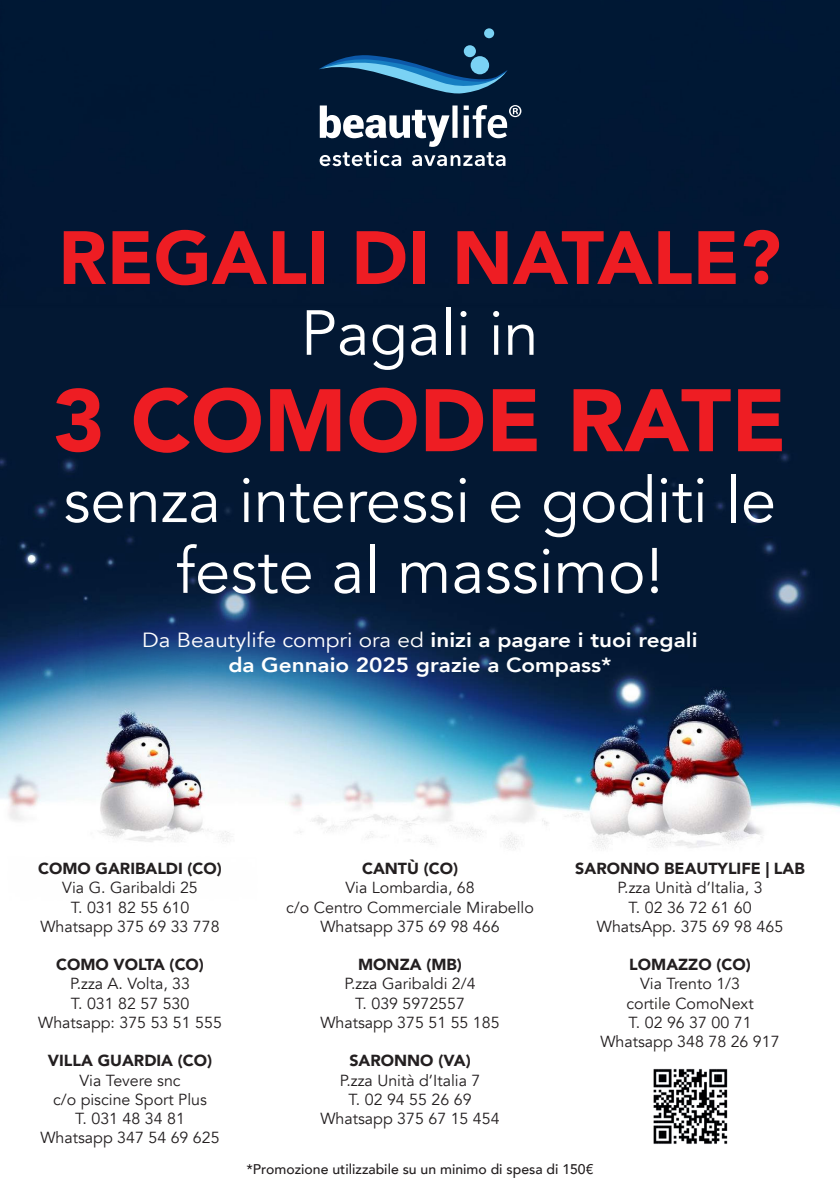
<style>
.page{position:relative;width:840px;height:1191px;background:#fff}
.page>*{position:absolute;margin:0;border:0;box-sizing:border-box;transform-origin:0 0}
.t1{font:900 87.6px "Avenir";color:#ee1d23}
.t2{font:900 74.6px "Avenir";color:#ee1d23}
.t3{font:63.4px "Avenir";color:#fff}
.t4{font:63px "Avenir";color:#fff}
.t5{font:20.4px "Avenir";color:#fff;scale:1.1 1}
.t6{font:800 20.4px "Avenir";color:#fff;scale:1.1 1}
.t7{font:16px "Avenir";color:#231f20}
.t8{font:900 16px "Avenir";color:#231f20}
.t9{font:500 14px "Avenir";color:#231f20}
.s1{font-weight:800}
</style>
<div class="page">
<img style="left:0;top:0;width:839px;height:849px">
<img style="left:653px;top:1068px;width:75px;height:76px">
<svg style="left:318px;top:53px;width:189px;height:43px;background:#164468"></svg>
<div style="left:463px;top:45px;width:12px;height:12px;background:#7ad2f4;border-radius:50%"></div>
<div style="left:470px;top:56px;width:19px;height:18px;background:#7ad2f4;border-radius:50%"></div>
<div style="left:484px;top:28px;width:10px;height:10px;background:#7ad2f4;border-radius:50%"></div>
<svg style="left:319px;top:105px;width:202px;height:61px"></svg>
<p class="t2" style="left:58px;top:194px;width:723px">REGALI DI NATALE?</p>
<p class="t4" style="left:300px;top:295px;width:239px">Pagali in</p>
<p class="t1" style="left:53px;top:345px;width:734px">3 COMODE RATE</p>
<p class="t3" style="left:63px;top:462px;width:714px">senza interessi e goditi le</p>
<p class="t3" style="left:176px;top:533px;width:488px">feste al massimo!</p>
<p class="t5" style="left:142px;top:628px;width:506px">Da Beautylife compri ora ed <span class="s1">inizi a pagare i tuoi regali</span></p>
<p class="t6" style="left:228px;top:649px;width:350px">da Gennaio 2025 grazie a Compass*</p>
<p class="t8" style="left:38px;top:855px;width:185px">COMO GARIBALDI (CO)</p>
<p class="t7" style="left:62px;top:878px;width:137px">Via G. Garibaldi 25</p>
<p class="t7" style="left:71px;top:897px;width:120px">T. 031 82 55 610</p>
<p class="t7" style="left:40px;top:916px;width:181px">Whatsapp 375 69 33 778</p>
<p class="t8" style="left:56px;top:951px;width:149px">COMO VOLTA (CO)</p>
<p class="t7" style="left:70px;top:974px;width:121px">P.zza A. Volta, 33</p>
<p class="t7" style="left:71px;top:993px;width:120px">T. 031 82 57 530</p>
<p class="t7" style="left:38px;top:1012px;width:185px">Whatsapp: 375 53 51 555</p>
<p class="t8" style="left:48px;top:1047px;width:166px">VILLA GUARDIA (CO)</p>
<p class="t7" style="left:79px;top:1070px;width:103px">Via Tevere snc</p>
<p class="t7" style="left:53px;top:1089px;width:155px">c/o piscine Sport Plus</p>
<p class="t7" style="left:75px;top:1108px;width:111px">T. 031 48 34 81</p>
<p class="t7" style="left:40px;top:1128px;width:181px">Whatsapp 347 54 69 625</p>
<p class="t8" style="left:362px;top:855px;width:97px">CANTÙ (CO)</p>
<p class="t7" style="left:345px;top:878px;width:131px">Via Lombardia, 68</p>
<p class="t7" style="left:286px;top:897px;width:249px">c/o Centro Commerciale Mirabello</p>
<p class="t7" style="left:320px;top:916px;width:181px">Whatsapp 375 69 98 466</p>
<p class="t8" style="left:358px;top:951px;width:105px">MONZA (MB)</p>
<p class="t7" style="left:344px;top:974px;width:133px">P.zza Garibaldi 2/4</p>
<p class="t7" style="left:355px;top:993px;width:111px">T. 039 5972557</p>
<p class="t7" style="left:320px;top:1012px;width:181px">Whatsapp 375 51 55 185</p>
<p class="t8" style="left:349px;top:1047px;width:123px">SARONNO (VA)</p>
<p class="t7" style="left:339px;top:1070px;width:142px">P.zza Unità d’Italia 7</p>
<p class="t7" style="left:348px;top:1089px;width:125px">T. 02 94 55 26 69</p>
<p class="t7" style="left:320px;top:1108px;width:181px">Whatsapp 375 67 15 454</p>
<p class="t8" style="left:575px;top:855px;width:231px">SARONNO BEAUTYLIFE | LAB</p>
<p class="t7" style="left:617px;top:878px;width:146px">P.zza Unità d’Italia, 3</p>
<p class="t7" style="left:628px;top:897px;width:125px">T. 02 36 72 61 60</p>
<p class="t7" style="left:596px;top:916px;width:188px">WhatsApp. 375 69 98 465</p>
<p class="t8" style="left:629px;top:951px;width:123px">LOMAZZO (CO)</p>
<p class="t7" style="left:639px;top:974px;width:101px">Via Trento 1/3</p>
<p class="t7" style="left:626px;top:993px;width:129px">cortile ComoNext</p>
<p class="t7" style="left:628px;top:1012px;width:125px">T. 02 96 37 00 71</p>
<p class="t7" style="left:600px;top:1032px;width:181px">Whatsapp 348 78 26 917</p>
<p class="t9" style="left:246px;top:1156px;width:348px">*Promozione utilizzabile su un minimo di spesa di 150€</p>
</div>
